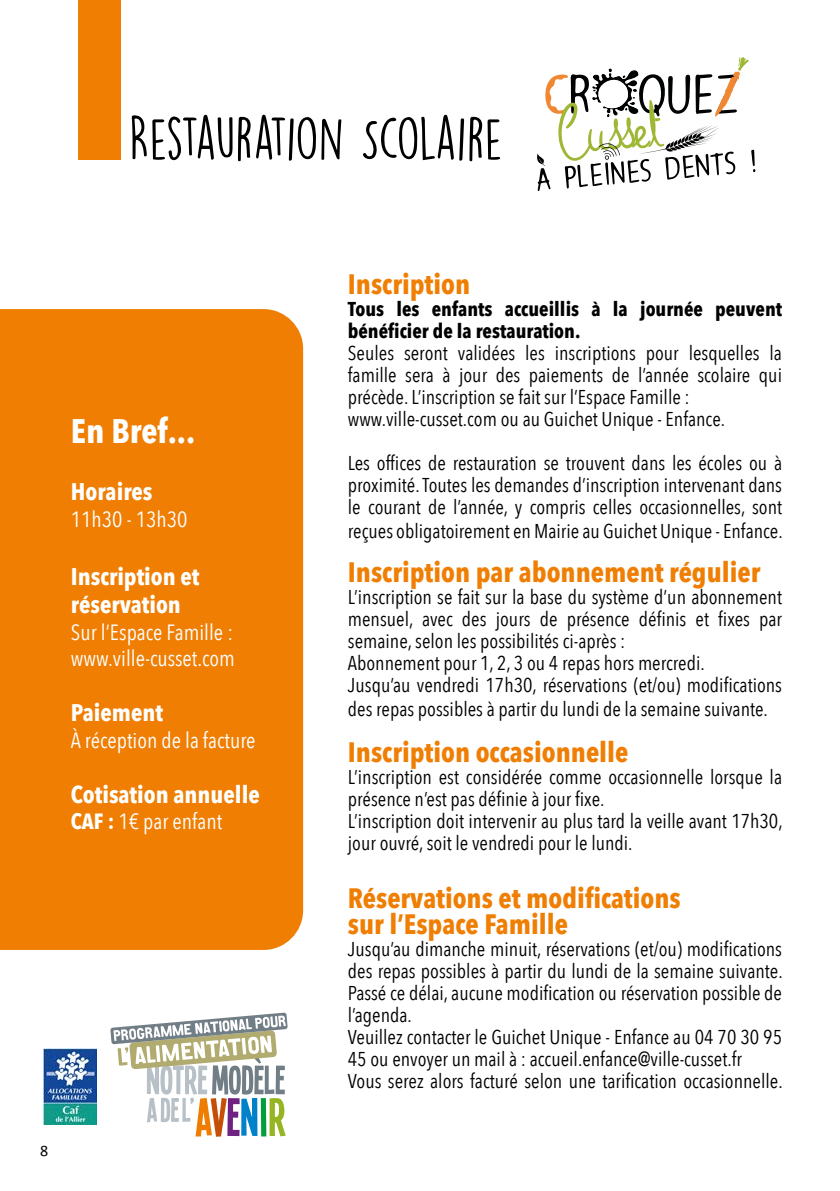
<style>
.page{position:relative;width:840px;height:1191px;background:#fff}
.page>*{position:absolute;margin:0;border:0;box-sizing:border-box;transform-origin:0 0}
.t1{font:54px "DK Lemon Yellow Sun";letter-spacing:-.025em;color:#000}
.t2{font:700 34px "Avenir Next Condensed";color:#fff}
.t3{font:700 28px/26px "Avenir Next Condensed";color:#ef7e03}
.t4{font:700 24px/28.8px "Avenir Next Condensed";color:#fff}
.t5{font:22px/26.4px "Avenir Next Condensed";color:#fff}
.t6{font:20px/22px "Avenir Next Condensed";color:#000}
.t7{font:700 20px/22px "Avenir Next Condensed";color:#000}
.t8{font:16px "Calibri";color:#020203}
.s1{font-weight:700}
</style>
<div class="page">
<div style="left:78px;top:0;width:42px;height:159px;background:#ef7e03"></div>
<div style="left:0;top:309px;width:303px;height:641px;background:#ef7e03"></div>
<svg style="left:537px;top:57px;width:219px;height:134px"></svg>
<svg style="left:110px;top:1012px;width:178px;height:125px"></svg>
<img style="left:43px;top:1048px;width:53px;height:76px">
<h1 class="t1" style="left:129px;top:106px;width:375px">RESTAURATION SCOLAIRE</h1>
<h2 class="t2" style="left:71px;top:410px;width:126px">En Bref...</h2>
<p class="t4" style="left:71px;top:477px;width:83px">Horaires</p>
<p class="t5" style="left:71px;top:505px;width:118px">11h30 - 13h30</p>
<p class="t4" style="left:71px;top:561px;width:130px">Inscription et réservation</p>
<p class="t5" style="left:71px;top:618px;width:165px">Sur l’Espace Famille : www.ville-cusset.com</p>
<p class="t4" style="left:71px;top:698px;width:93px">Paiement</p>
<p class="t5" style="left:71px;top:726px;width:186px">À réception de la facture</p>
<p class="t4" style="left:71px;top:780px;width:190px">Cotisation annuelle</p>
<p class="t5" style="left:71px;top:807px;width:153px"><span class="s1">CAF :</span> 1€ par enfant</p>
<p class="t8" style="left:40px;top:1140px;width:10px">8</p>
<h3 class="t3" style="left:348px;top:271px;width:124px">Inscription</h3>
<p class="t7" style="left:348px;top:298px;width:435px">Tous les enfants accueillis à la journée peuvent bénéficier de la restauration.</p>
<p class="t6" style="left:348px;top:341px;width:435px">Seules seront validées les inscriptions pour lesquelles la famille sera à jour des paiements de l’année scolaire qui précède. L’inscription se fait sur l’Espace Famille : www.ville-cusset.com ou au Guichet Unique - Enfance.</p>
<p class="t6" style="left:348px;top:451px;width:435px;text-align:justify">Les offices de restauration se trouvent dans les écoles ou à proximité. Toutes les demandes d’inscription intervenant dans le courant de l’année, y compris celles occasionnelles, sont</p>
<p class="t6" style="left:348px;top:519px;width:436px">reçues obligatoirement en Mairie au Guichet Unique - Enfance.</p>
<h3 class="t3" style="left:348px;top:559px;width:414px">Inscription par abonnement régulier</h3>
<p class="t6" style="left:348px;top:585px;width:435px">L’inscription se fait sur la base du système d’un abonnement mensuel, avec des jours de présence définis et fixes par semaine, selon les possibilités ci-après :<br>Abonnement pour 1, 2, 3 ou 4 repas hors mercredi.<br>Jusqu’au vendredi 17h30, réservations (et/ou) modifications</p>
<p class="t6" style="left:348px;top:697px;width:421px">des repas possibles à partir du lundi de la semaine suivante.</p>
<h3 class="t3" style="left:348px;top:739px;width:282px">Inscription occasionnelle</h3>
<p class="t6" style="left:348px;top:765px;width:436px">L’inscription est considérée comme occasionnelle lorsque la présence n’est pas définie à jour fixe.<br>L’inscription doit intervenir au plus tard la veille avant 17h30, jour ouvré, soit le vendredi pour le lundi.</p>
<h3 class="t3" style="left:348px;top:884px;width:334px">Réservations et modifications sur l’Espace Famille</h3>
<p class="t6" style="left:348px;top:936px;width:436px">Jusqu’au dimanche minuit, réservations (et/ou) modifications des repas possibles à partir du lundi de la semaine suivante.<br>Passé ce délai, aucune modification ou réservation possible de l’agenda.<br>Veuillez contacter le Guichet Unique - Enfance au 04 70 30 95<br>45 ou envoyer un mail à : accueil.enfance@ville-cusset.fr<br>Vous serez alors facturé selon une tarification occasionnelle.</p>
</div>
